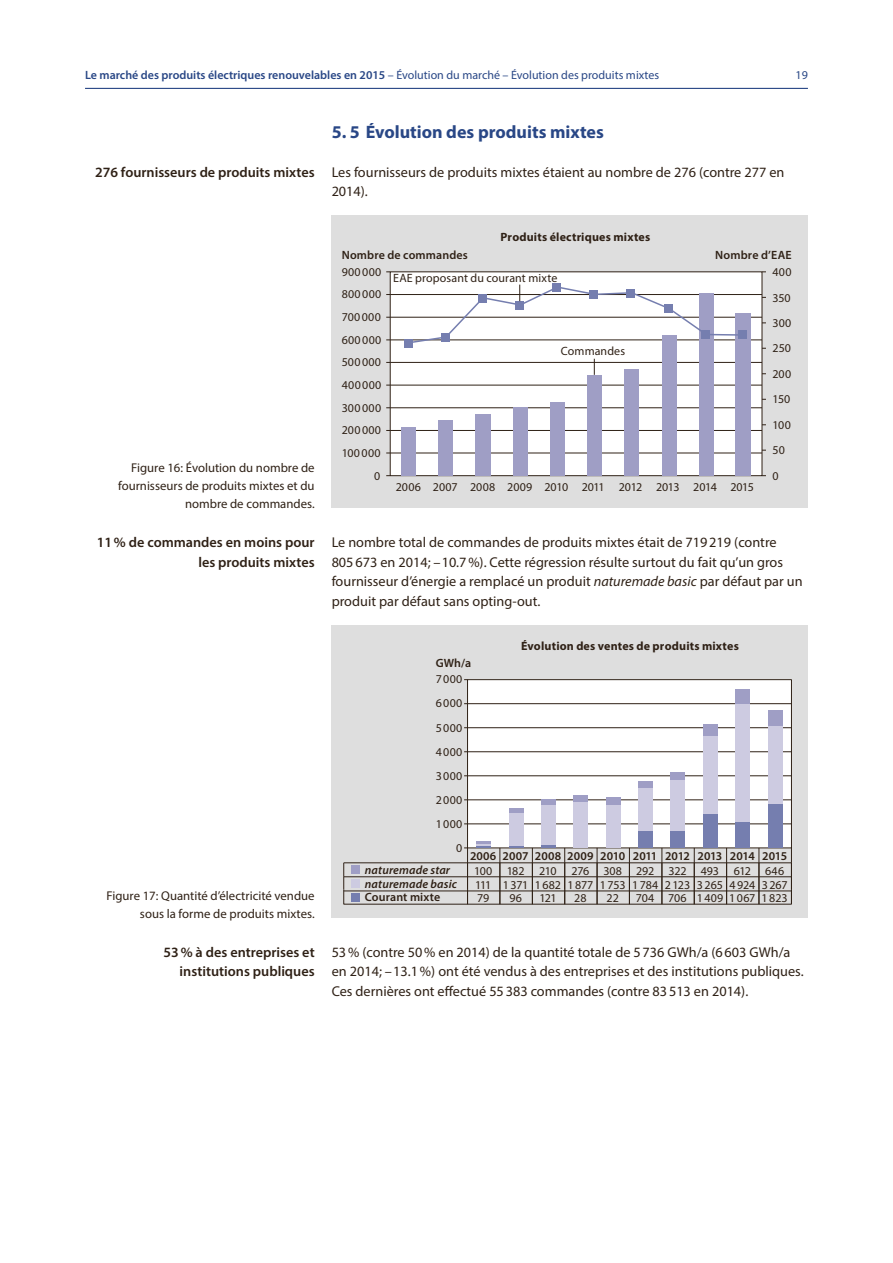
<style>
.page{position:relative;width:893px;height:1263px;background:#fff}
.page>*{position:absolute;margin:0;border:0;box-sizing:border-box;transform-origin:0 0}
.t1{font:700 18px "Myriad Pro";color:#294786}
.t2{font:14.25px/19.5px "Myriad Pro";color:#2f2116}
.t3{font:600 14.25px/19.5px "Myriad Pro";color:#2f2116;text-align:right}
.t4{font:12.75px/18px "Myriad Pro";color:#2f2116;text-align:right}
.t5{font:12px "Myriad Pro";letter-spacing:.005em;color:#2f2116}
.t6{font:600 12px "Myriad Pro";color:#294786}
.t7{font:600 12px "Myriad Pro";letter-spacing:.01em;color:#2f2116}
.t8{font:12px/13.5px "Myriad Pro";letter-spacing:-.015em;color:#2f2116}
.t9{font:700 12px "Myriad Pro";letter-spacing:.015em;color:#2f2116}
.t10{font:italic 600 12px/13.8px "Myriad Pro";letter-spacing:.01em;color:#2f2116}
.t11{font:12px "Myriad Pro";color:#294786}
.s1{font-weight:400}
.s2{font-style:italic}
</style>
<div class="page">
<hr style="left:85px;top:88px;width:723px;height:1px;background:#294786">
<div style="left:332px;top:625px;width:476px;height:293px;background:#dedede"></div>
<div style="left:468px;top:680px;width:323px;height:168px;background:#fff"></div>
<div style="left:467px;top:679px;width:325px;height:169px;border:1px solid #2f2116"></div>
<hr style="left:468px;top:824px;width:323px;height:1px;background:#2f2116">
<hr style="left:468px;top:799px;width:323px;height:1px;background:#2f2116">
<hr style="left:468px;top:775px;width:323px;height:1px;background:#2f2116">
<hr style="left:468px;top:751px;width:323px;height:1px;background:#2f2116">
<hr style="left:468px;top:727px;width:323px;height:1px;background:#2f2116">
<hr style="left:468px;top:703px;width:323px;height:1px;background:#2f2116">
<div style="left:638px;top:831px;width:15px;height:17px;background:#757eaf"></div>
<div style="left:670px;top:831px;width:15px;height:17px;background:#757eaf"></div>
<div style="left:703px;top:814px;width:15px;height:34px;background:#757eaf"></div>
<div style="left:735px;top:822px;width:15px;height:26px;background:#757eaf"></div>
<div style="left:768px;top:804px;width:15px;height:44px;background:#757eaf"></div>
<div style="left:509px;top:812px;width:15px;height:34px;background:#cdcbe1"></div>
<div style="left:541px;top:804px;width:15px;height:41px;background:#cdcbe1"></div>
<div style="left:573px;top:802px;width:15px;height:45px;background:#cdcbe1"></div>
<div style="left:606px;top:805px;width:15px;height:42px;background:#cdcbe1"></div>
<div style="left:638px;top:788px;width:15px;height:43px;background:#cdcbe1"></div>
<div style="left:670px;top:780px;width:15px;height:51px;background:#cdcbe1"></div>
<div style="left:703px;top:735px;width:15px;height:79px;background:#cdcbe1"></div>
<div style="left:735px;top:704px;width:15px;height:118px;background:#cdcbe1"></div>
<div style="left:768px;top:725px;width:15px;height:79px;background:#cdcbe1"></div>
<hr style="left:509px;top:808px;width:15px;height:4px;background:#9f9ec5">
<div style="left:541px;top:799px;width:15px;height:5px;background:#9f9ec5"></div>
<div style="left:573px;top:795px;width:15px;height:7px;background:#9f9ec5"></div>
<div style="left:606px;top:798px;width:15px;height:7px;background:#9f9ec5"></div>
<div style="left:638px;top:781px;width:15px;height:7px;background:#9f9ec5"></div>
<div style="left:670px;top:772px;width:15px;height:8px;background:#9f9ec5"></div>
<div style="left:703px;top:724px;width:15px;height:11px;background:#9f9ec5"></div>
<div style="left:735px;top:689px;width:15px;height:15px;background:#9f9ec5"></div>
<div style="left:768px;top:710px;width:15px;height:15px;background:#9f9ec5"></div>
<svg style="left:343px;top:841px;width:449px;height:63px"></svg>
<div style="left:351px;top:865px;width:8px;height:9px;background:#9f9ec5"></div>
<div style="left:351px;top:879px;width:8px;height:9px;background:#cdcbe1"></div>
<div style="left:351px;top:893px;width:8px;height:8px;background:#757eaf"></div>
<div style="left:332px;top:216px;width:476px;height:292px;background:#dedede"></div>
<div style="left:390px;top:272px;width:372px;height:204px;background:#fff"></div>
<hr style="left:390px;top:453px;width:372px;height:1px;background:#2f2116">
<hr style="left:390px;top:430px;width:372px;height:1px;background:#2f2116">
<hr style="left:390px;top:407px;width:372px;height:1px;background:#2f2116">
<hr style="left:390px;top:385px;width:372px;height:1px;background:#2f2116">
<hr style="left:390px;top:362px;width:372px;height:1px;background:#2f2116">
<hr style="left:390px;top:340px;width:372px;height:1px;background:#2f2116">
<hr style="left:390px;top:317px;width:372px;height:1px;background:#2f2116">
<hr style="left:390px;top:294px;width:372px;height:1px;background:#2f2116">
<div style="left:401px;top:428px;width:15px;height:48px;background:#9f9ec5"></div>
<div style="left:439px;top:420px;width:14px;height:56px;background:#9f9ec5"></div>
<div style="left:476px;top:414px;width:15px;height:62px;background:#9f9ec5"></div>
<div style="left:513px;top:407px;width:15px;height:69px;background:#9f9ec5"></div>
<div style="left:550px;top:402px;width:15px;height:74px;background:#9f9ec5"></div>
<div style="left:587px;top:375px;width:15px;height:101px;background:#9f9ec5"></div>
<div style="left:624px;top:369px;width:15px;height:107px;background:#9f9ec5"></div>
<div style="left:662px;top:336px;width:15px;height:140px;background:#9f9ec5"></div>
<div style="left:699px;top:293px;width:15px;height:183px;background:#9f9ec5"></div>
<div style="left:736px;top:313px;width:15px;height:163px;background:#9f9ec5"></div>
<div style="left:739px;top:330px;width:8px;height:8px;background:#757eaf"></div>
<div style="left:404px;top:339px;width:9px;height:8px;background:#757eaf"></div>
<div style="left:553px;top:283px;width:8px;height:9px;background:#757eaf"></div>
<svg style="left:594px;top:359px;width:1px;height:16px"></svg>
<svg style="left:407px;top:285px;width:338px;height:59px"></svg>
<p class="t6" style="left:85px;top:67px;width:576px">Le marché des produits électriques renouvelables en 2015 <span class="s1">– Évolution du marché – Évolution des produits mixtes</span></p>
<p class="t11" style="left:796px;top:68px;width:14px">19</p>
<p class="t3" style="left:95px;top:162px;width:221px">276 fournisseurs de produits mixtes</p>
<p class="t4" style="left:118px;top:459px;width:198px">Figure 16: Évolution du nombre de fournisseurs de produits mixtes et du nombre de commandes.</p>
<p class="t3" style="left:97px;top:532px;width:219px">11% de commandes en moins pour les produits mixtes</p>
<p class="t4" style="left:107px;top:886px;width:210px">Figure 17: Quantité d’électricité vendue sous la forme de produits mixtes.</p>
<p class="t3" style="left:164px;top:942px;width:153px">53% à des entreprises et institutions publiques</p>
<p class="t1" style="left:332px;top:120px;width:274px">5. 5 Évolution des produits mixtes</p>
<p class="t2" style="left:332px;top:162px;width:454px">Les fournisseurs de produits mixtes étaient au nombre de 276 (contre 277 en<br>2014).</p>
<p class="t9" style="left:501px;top:229px;width:151px">Produits électriques mixtes</p>
<p class="t7" style="left:342px;top:247px;width:128px">Nombre de commandes</p>
<p class="t7" style="left:715px;top:247px;width:78px">Nombre d’EAE</p>
<p class="t5" style="left:342px;top:264px;width:41px">900 000</p>
<p class="t5" style="left:342px;top:287px;width:41px">800 000</p>
<p class="t5" style="left:342px;top:310px;width:41px">700 000</p>
<p class="t5" style="left:342px;top:332px;width:41px">600 000</p>
<p class="t5" style="left:342px;top:355px;width:41px">500 000</p>
<p class="t5" style="left:342px;top:377px;width:41px">400 000</p>
<p class="t5" style="left:342px;top:400px;width:41px">300 000</p>
<p class="t5" style="left:342px;top:423px;width:41px">200 000</p>
<p class="t5" style="left:342px;top:445px;width:40px">100 000</p>
<p class="t5" style="left:374px;top:468px;width:8px">0</p>
<p class="t5" style="left:393px;top:271px;width:166px">EAE proposant du courant mixte</p>
<p class="t5" style="left:561px;top:344px;width:66px">Commandes</p>
<p class="t5" style="left:396px;top:480px;width:360px">2006 2007 2008 2009 2010 2011 2012 2013 2014 2015</p>
<p class="t5" style="left:772px;top:265px;width:21px">400</p>
<p class="t5" style="left:772px;top:290px;width:20px">350</p>
<p class="t5" style="left:772px;top:315px;width:20px">300</p>
<p class="t5" style="left:772px;top:341px;width:20px">250</p>
<p class="t5" style="left:772px;top:366px;width:20px">200</p>
<p class="t5" style="left:772px;top:392px;width:19px">150</p>
<p class="t5" style="left:772px;top:417px;width:20px">100</p>
<p class="t5" style="left:772px;top:443px;width:14px">50</p>
<p class="t5" style="left:772px;top:468px;width:8px">0</p>
<p class="t2" style="left:332px;top:532px;width:472px">Le nombre total de commandes de produits mixtes était de 719219 (contre 805673 en 2014; –10.7%). Cette régression résulte surtout du fait qu’un gros fournisseur d’énergie a remplacé un produit <span class="s2">naturemade basic</span> par défaut par un produit par défaut sans opting-out.</p>
<p class="t7" style="left:436px;top:656px;width:37px">GWh/a</p>
<p class="t5" style="left:436px;top:672px;width:28px">7 000</p>
<p class="t5" style="left:436px;top:696px;width:28px">6 000</p>
<p class="t5" style="left:436px;top:720px;width:28px">5 000</p>
<p class="t5" style="left:436px;top:744px;width:28px">4 000</p>
<p class="t5" style="left:436px;top:768px;width:28px">3 000</p>
<p class="t5" style="left:436px;top:793px;width:28px">2 000</p>
<p class="t5" style="left:436px;top:817px;width:28px">1 000</p>
<p class="t9" style="left:521px;top:638px;width:219px">Évolution des ventes de produits mixtes</p>
<p class="t5" style="left:456px;top:841px;width:8px">0</p>
<p class="t10" style="left:365px;top:862px;width:94px">naturemade star naturemade basic</p>
<p class="t7" style="left:365px;top:890px;width:77px">Courant mixte</p>
<p class="t7" style="left:470px;top:849px;width:319px">2006 2007 2008 2009 2010 2011 2012 2013 2014 2015</p>
<p class="t8" style="left:474px;top:864px;width:315px">100 182 210 276 308 292 322 493 612 646<br>111 1 371 1 682 1 877 1 753 1 784 2 123 3 265 4 924 3 267<br>79</p>
<p class="t5" style="left:509px;top:890px;width:14px">96</p>
<p class="t5" style="left:539px;top:890px;width:19px">121</p>
<p class="t5" style="left:574px;top:890px;width:14px">28</p>
<p class="t5" style="left:607px;top:890px;width:14px">22</p>
<p class="t5" style="left:636px;top:890px;width:153px">704 706 1 409 1 067 1 823</p>
<p class="t2" style="left:332px;top:942px;width:473px">53% (contre 50% en 2014) de la quantité totale de 5736 GWh/a (6603 GWh/a en 2014; –13.1%) ont été vendus à des entreprises et des institutions publiques.<br>Ces dernières ont effectué 55383 commandes (contre 83513 en 2014).</p>
</div>
